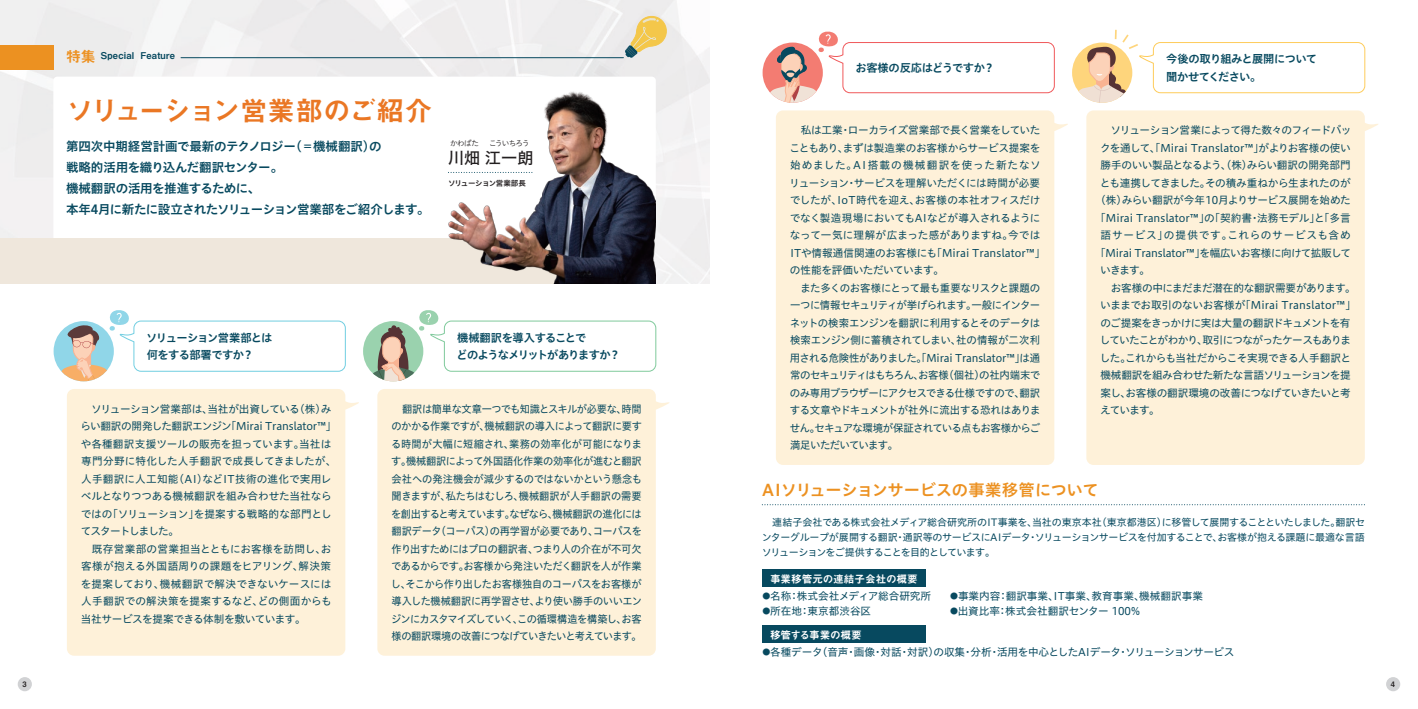
<style>
.page{position:relative;width:1418px;height:709px;background:#fff}
.page>*{position:absolute;margin:0;border:0;box-sizing:border-box;transform-origin:0 0}
.t1{font:27.5px "Midashi Go Pro MB31";letter-spacing:-.065em;color:#ea7724}
.t2{font:16.25px "Hiragino UD Sans Std W6";letter-spacing:-.015em;color:#ec9121}
.t3{font:16.25px "Hiragino UD Sans Std W5";color:#231f20}
.t4{font:12.5px/21.2px "Hiragino UD Sans Std W6";letter-spacing:-.035em;color:#07495f}
.t5{font:11.25px/17.5px "Hiragino UD Sans Std W6";letter-spacing:-.06em;color:#07495f}
.t6{font:11.25px "Hiragino UD Sans Std W6";letter-spacing:-.025em;color:#07495f}
.t7{font:10.62px/17.5px "Hiragino UD Sans Std W4";letter-spacing:-.02em;color:#07495f}
.t8{font:10.62px/17.5px "Hiragino UD Sans Std W4";letter-spacing:-.02em;color:#07495f;text-align:justify;scale:.96 1}
.t9{font:10.62px "Hiragino UD Sans Std W4";color:#07495f}
.t10{font:10.62px "Hiragino UD Sans Std W4";letter-spacing:-.04em;color:#07495f}
.t11{font:10.62px "Hiragino UD Sans Std W4";letter-spacing:.01em;color:#07495f}
.t12{font:10.62px "Hiragino UD Sans Std W4";letter-spacing:-.08em;color:#07495f}
.t13{font:10.62px "Hiragino UD Sans Std W4";letter-spacing:-.055em;color:#07495f}
.t14{font:10.62px "Hiragino UD Sans Std W4";letter-spacing:-.05em;color:#07495f}
.t15{font:10.62px "Hiragino UD Sans Std W4";letter-spacing:-.065em;color:#07495f}
.t16{font:10.62px "Hiragino UD Sans Std W4";letter-spacing:.07em;color:#07495f}
.t17{font:10.62px "Midashi Go Pro MB31";color:#fff}
.t18{font:10.62px "Midashi Go Pro MB31";letter-spacing:-.03em;color:#fff}
.t19{font:10px/15px "Hiragino UD Sans Std W4";letter-spacing:-.055em;color:#07495f;text-align:justify}
.t20{font:9.38px "Midashi Go Pro MB31";letter-spacing:.025em;color:#07495f}
.t21{font:7.5px "Hiragino UD Sans Std W6";letter-spacing:-.045em;color:#231f20}
.t22{font:7.5px "Hiragino UD Sans Std W3";letter-spacing:-.09em;color:#231f20}
.t23{font:7.5px "Midashi Go Pro MB31";color:#231f20}
.s1{font-size:15px;color:#ec9121}
.s2{font-size:8px}
</style>
<div class="page">
<div style="left:0;top:0;width:709px;height:283px;background:#f0efef"></div>
<svg style="left:53px;top:77px;width:603px;height:161px"></svg>
<div style="left:0;top:45px;width:54px;height:25px;background:#ec9121"></div>
<hr style="left:181px;top:57px;width:442px;height:1px;background:#07495f">
<div style="left:0;top:238px;width:611px;height:45px;background:#efe7dc"></div>
<img style="left:402px;top:86px;width:254px;height:197px">
<svg style="left:762px;top:504px;width:602px;height:1px"></svg>
<div style="left:776px;top:110px;width:292px;height:355px;background:#fef1d9"></div>
<div style="left:1086px;top:110px;width:292px;height:355px;background:#fef1d9"></div>
<svg style="left:625px;top:14px;width:42px;height:44px;background:#e3d29d"></svg>
<svg style="left:448px;top:172px;width:85px;height:1px"></svg>
<div style="left:67px;top:389px;width:292px;height:266px;background:#fef1d9"></div>
<div style="left:377px;top:389px;width:293px;height:266px;background:#fef1d9"></div>
<div style="left:762px;top:569px;width:163px;height:18px;background:#07495f"></div>
<div style="left:762px;top:625px;width:163px;height:18px;background:#07495f"></div>
<div style="left:363px;top:321px;width:60px;height:60px;background:#9ad2ae;border-radius:50%"></div>
<svg style="left:368px;top:310px;width:289px;height:72px"></svg>
<svg style="left:54px;top:310px;width:292px;height:71px"></svg>
<svg style="left:762px;top:31px;width:293px;height:72px"></svg>
<svg style="left:1073px;top:30px;width:292px;height:73px"></svg>
<div style="left:18px;top:677px;width:14px;height:14px;background:#d1d2d4;border-radius:50%"></div>
<div style="left:1385px;top:677px;width:15px;height:14px;background:#d1d2d4;border-radius:50%"></div>
<p class="t20" style="left:66px;top:48px;width:110px"><span class="s1">特集</span> Special Feature</p>
<h1 class="t1" style="left:66px;top:88px;width:367px">ソリューション営業部のご紹介</h1>
<p class="t4" style="left:66px;top:135px;width:365px">第四次中期経営計画で最新のテクノロジー（＝機械翻訳）の<br>戦略的活用を織り込んだ翻訳センター。<br>機械翻訳の活用を推進するために、<br>本年4月に新たに設立されたソリューション営業部をご紹介します。</p>
<p class="t22" style="left:450px;top:138px;width:81px">かわばた　 こういちろう</p>
<h2 class="t3" style="left:448px;top:145px;width:87px">川畑 江一朗</h2>
<p class="t21" style="left:448px;top:178px;width:79px">ソリューション営業部長</p>
<p class="t5" style="left:146px;top:328px;width:128px">ソリューション営業部とは何をする部署ですか？</p>
<p class="t5" style="left:456px;top:328px;width:165px">機械翻訳を導入することで<br>どのようなメリットがありますか？</p>
<p class="t7" style="left:81px;top:399px;width:257px;text-indent:11px">ソリューション営業部は、当社が出資している（株）みらい翻訳の開発した翻訳エンジン「Mirai Translator™」や各種翻訳支援ツールの販売を担っています。当社は専門分野に特化した人手翻訳で成長してきましたが、人手翻訳に人工知能（AI）などIT技術の進化で実用レベルとなりつつある機械翻訳を組み合わせた当社ならではの「ソリューション」を提案する戦略的な部門としてスタートしました。</p>
<p class="t7" style="left:81px;top:539px;width:252px;text-align:justify;text-indent:11px">既存営業部の営業担当とともにお客様を訪問し、お客様が抱える外国語周りの課題をヒアリング、解決策を提案しており、機械翻訳で解決できないケースには人手翻訳での解決策を提案するなど、どの側面からも当社サービスを提案できる体制を敷いています。</p>
<p class="t8" style="left:391px;top:399px;width:263px;text-indent:11px">翻訳は簡単な文章一つでも知識とスキルが必要な、時間のかかる作業ですが、機械翻訳の導入によって翻訳に要する時間が大幅に短縮され、業務の効率化が可能になります。機械翻訳によって外国語化作業の効率化が進むと翻訳会社への発注機会が減少するのではないかという懸念も聞きますが、私たちはむしろ、機械翻訳が人手翻訳の需要を創出すると考えています。なぜなら、機械翻訳の進化には翻訳データ（コーパス)の再学習が必要であり、コーパスを作り出すためにはプロの翻訳者、つまり人の介在が不可欠であるからです。お客様から発注いただく翻訳を人が作業し、そこから作り出したお客様独自のコーパスをお客様が導入した機械翻訳に再学習させ、より使い勝手のいいエンジンにカスタマイズしていく、この循環構造を構築し、お客様の翻訳環境の改善につなげていきたいと考えています。</p>
<p class="t6" style="left:855px;top:59px;width:141px">お客様の反応はどうですか？</p>
<p class="t5" style="left:1166px;top:50px;width:152px">今後の取り組みと展開について聞かせてください。</p>
<p class="t7" style="left:789px;top:121px;width:258px;text-indent:11px">私は工業・ローカライズ営業部で長く営業をしていたこともあり、まずは製造業のお客様からサービス提案を始めました。AI搭載の機械翻訳を使った新たなソリューション・サービスを理解いただくには時間が必要でしたが、IoT時代を迎え、お客様の本社オフィスだけでなく製造現場においてもAIなどが導入されるようになって一気に理解が広まった感がありますね。今では<br>ITや情報通信関連のお客様にも「Mirai Translator™」の性能を評価いただいています。</p>
<p class="t7" style="left:789px;top:278px;width:252px;text-align:justify;text-indent:11px">また多くのお客様にとって最も重要なリスクと課題の一つに情報セキュリティが挙げられます。一般にインターネットの検索エンジンを翻訳に利用するとそのデータは検索エンジン側に蓄積されてしまい、社の情報が二次利用される危険性がありました。「Mirai Translator™」は通常のセキュリティはもちろん、お客様（個社）の社内端末でのみ専用ブラウザーにアクセスできる仕様ですので、翻訳する文章やドキュメントが社外に流出する恐れはありません。セキュアな環境が保証されている点もお客様からご満足いただいています。</p>
<p class="t15" style="left:1110px;top:122px;width:242px">ソリューション営業によって得た数々のフィードバッ</p>
<p class="t9" style="left:1100px;top:139px;width:252px">クを通して、「Mirai Translator™」がよりお客様の使い</p>
<p class="t7" style="left:1100px;top:156px;width:251px">勝手のいい製品となるよう、（株）みらい翻訳の開発部門</p>
<p class="t10" style="left:1099px;top:174px;width:252px">とも連携してきました。その積み重ねから生まれたのが</p>
<p class="t7" style="left:1095px;top:191px;width:257px">（株）みらい翻訳が今年10月よりサービス展開を始めた</p>
<p class="t9" style="left:1095px;top:209px;width:257px">「Mirai Translator™」の「契約書・法務モデル」と「多言</p>
<p class="t16" style="left:1100px;top:227px;width:252px">語サービス」の提供です。これらのサービスも含め</p>
<p class="t7" style="left:1095px;top:243px;width:257px">「Mirai Translator™」を幅広いお客様に向けて拡販して</p>
<p class="t7" style="left:1100px;top:261px;width:51px">いきます。</p>
<p class="t7" style="left:1110px;top:278px;width:246px">お客様の中にまだまだ潜在的な翻訳需要があります。</p>
<p class="t11" style="left:1100px;top:297px;width:257px">いままでお取引のないお客様が「Mirai Translator™」</p>
<p class="t13" style="left:1100px;top:314px;width:252px">のご提案をきっかけに実は大量の翻訳ドキュメントを有</p>
<p class="t12" style="left:1099px;top:332px;width:253px">していたことがわかり、取引につながったケースもありま</p>
<p class="t10" style="left:1099px;top:349px;width:253px">した。これからも当社だからこそ実現できる人手翻訳と</p>
<p class="t14" style="left:1100px;top:367px;width:251px">機械翻訳を組み合わせた新たな言語ソリューションを提</p>
<p class="t7" style="left:1100px;top:383px;width:251px">案し、お客様の翻訳環境の改善につなげていきたいと考</p>
<p class="t7" style="left:1100px;top:401px;width:61px">えています。</p>
<h2 class="t2" style="left:762px;top:477px;width:338px">AIソリューションサービスの事業移管について</h2>
<p class="t19" style="left:761px;top:514px;width:605px;text-indent:11px">連結子会社である株式会社メディア総合研究所のIT事業を、当社の東京本社（東京都港区）に移管して展開することといたしました。翻訳センターグループが展開する翻訳・通訳等のサービスにAIデータ・ソリューションサービスを付加することで、お客様が抱える課題に最適な言語ソリューションをご提供することを目的としています。</p>
<p class="t9" style="left:762px;top:588px;width:170px"><span class="s2">●</span>名称：株式会社メディア総合研究所</p>
<p class="t9" style="left:762px;top:603px;width:110px"><span class="s2">●</span>所在地：東京都渋谷区</p>
<p class="t17" style="left:770px;top:570px;width:149px">事業移管元の連結子会社の概要</p>
<p class="t9" style="left:950px;top:588px;width:254px"><span class="s2">●</span>事業内容：翻訳事業、IT事業、教育事業、機械翻訳事業</p>
<p class="t9" style="left:950px;top:603px;width:191px"><span class="s2">●</span>出資比率：株式会社翻訳センター 100%</p>
<p class="t18" style="left:770px;top:626px;width:93px">移管する事業の概要</p>
<p class="t7" style="left:762px;top:642px;width:473px"><span class="s2">●</span>各種データ（音声・画像・対話・対訳）の収集・分析・活用を中心としたAIデータ・ソリューションサービス</p>
<p class="t23" style="left:23px;top:678px;width:6px">3</p>
<p class="t23" style="left:1390px;top:678px;width:6px">4</p>
</div>
